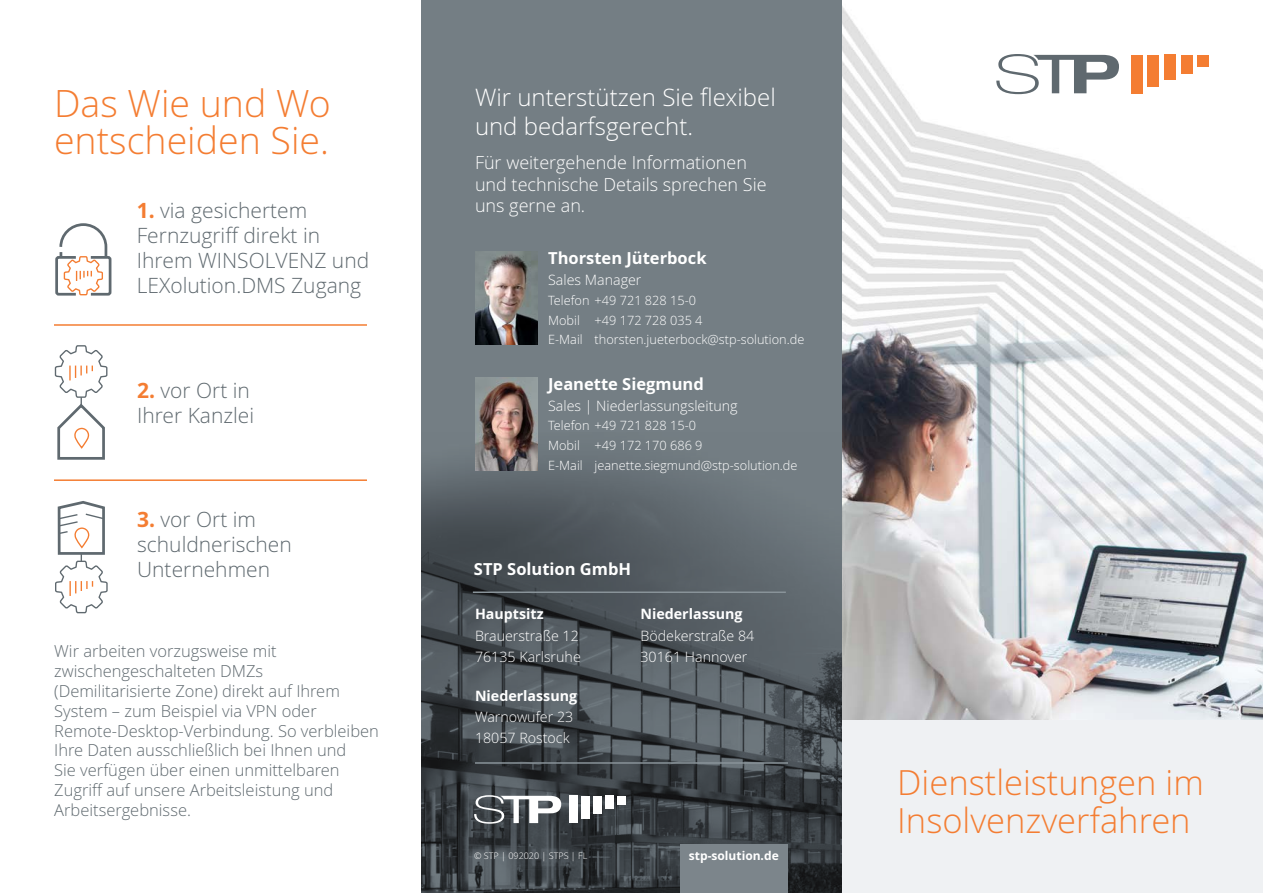
<style>
.page{position:relative;width:1263px;height:893px;background:#fff}
.page>*{position:absolute;margin:0;border:0;box-sizing:border-box;transform-origin:0 0}
.t1{font:300 37.5px/37.5px "Open Sans";color:#f47d32}
.t2{font:300 34.5px/37.5px "Open Sans";color:#f47d32}
.t3{font:300 24px/28.8px "Open Sans";color:#fff}
.t4{font:300 21px/24.9px "Open Sans";color:#5f696f}
.t5{font:300 18px/21.6px "Open Sans";color:#fff}
.t6{font:300 16.5px/19.8px "Open Sans";color:#5f696f}
.t7{font:700 16.5px "Open Sans";color:#fff}
.t8{font:300 14.25px "Open Sans";color:#fff}
.t9{font:700 14.25px "Open Sans";color:#fff}
.t10{font:300 12.75px "Open Sans";color:#fff}
.t11{font:700 12px "Open Sans";color:#fff}
.t12{font:300 9px "Open Sans";color:#fff}
.s1{font-weight:700;color:#f47d32}
</style>
<div class="page">
<img style="left:842px;top:6px;width:421px;height:715px">
<div style="left:842px;top:721px;width:421px;height:172px;background:#eff1f3"></div>
<svg style="left:421px;top:0;width:421px;height:893px;background:#60696f"></svg>
<div style="left:1131px;top:55px;width:11px;height:38px;background:#f47d32"></div>
<div style="left:1148px;top:55px;width:11px;height:32px;background:#f47d32"></div>
<div style="left:1164px;top:55px;width:12px;height:25px;background:#f47d32"></div>
<div style="left:1181px;top:55px;width:11px;height:18px;background:#f47d32"></div>
<div style="left:1197px;top:55px;width:12px;height:12px;background:#f47d32"></div>
<svg style="left:996px;top:54px;width:123px;height:40px"></svg>
<div style="left:570px;top:796px;width:8px;height:27px;background:#fff"></div>
<div style="left:581px;top:796px;width:9px;height:22px;background:#fff"></div>
<div style="left:593px;top:796px;width:8px;height:18px;background:#fff"></div>
<div style="left:605px;top:796px;width:8px;height:13px;background:#fff"></div>
<div style="left:617px;top:796px;width:8px;height:8px;background:#fff"></div>
<svg style="left:474px;top:795px;width:87px;height:29px"></svg>
<img style="left:475px;top:251px;width:62px;height:94px">
<img style="left:475px;top:377px;width:62px;height:94px">
<hr style="left:473px;top:591px;width:313px;height:2px;background:#899399">
<hr style="left:54px;top:324px;width:313px;height:2px;background:#f47d32">
<hr style="left:54px;top:479px;width:313px;height:2px;background:#f47d32">
<svg style="left:54px;top:345px;width:54px;height:115px"></svg>
<svg style="left:55px;top:501px;width:53px;height:113px"></svg>
<div style="left:680px;top:844px;width:107px;height:49px;background:#7c858b"></div>
<hr style="left:475px;top:762px;width:313px;height:2px;background:#899399">
<svg style="left:55px;top:223px;width:57px;height:73px"></svg>
<p class="t1" style="left:54px;top:85px;width:278px">Das Wie und Wo entscheiden Sie.</p>
<p class="t4" style="left:137px;top:198px;width:234px"><span class="s1">1.</span> via gesichertem<br>Fernzugriff direkt in<br>Ihrem WINSOLVENZ und<br>LEXolution.DMS Zugang</p>
<p class="t4" style="left:137px;top:378px;width:119px"><span class="s1">2.</span> vor Ort in<br>Ihrer Kanzlei</p>
<p class="t4" style="left:137px;top:507px;width:156px"><span class="s1">3.</span> vor Ort im schuldnerischen<br>Unternehmen</p>
<p class="t6" style="left:54px;top:642px;width:326px">Wir arbeiten vorzugsweise mit zwischengeschalteten DMZs (Demilitarisierte Zone) direkt auf Ihrem System – zum Beispiel via VPN oder Remote-Desktop-Verbindung. So verbleiben Ihre Daten ausschließlich bei Ihnen und<br>Sie verfügen über einen unmittelbaren Zugriff auf unsere Arbeitsleistung und Arbeitsergebnisse.</p>
<p class="t3" style="left:475px;top:83px;width:302px">Wir unterstützen Sie flexibel und bedarfsgerecht.</p>
<p class="t5" style="left:475px;top:152px;width:293px">Für weitergehende Informationen und technische Details sprechen Sie uns gerne an.</p>
<p class="t7" style="left:548px;top:249px;width:160px">Thorsten Jüterbock</p>
<p class="t8" style="left:548px;top:272px;width:95px">Sales Manager</p>
<p class="t10" style="left:548px;top:293px;width:149px">Telefon +49 721 828 15-0</p>
<p class="t10" style="left:548px;top:313px;width:156px">Mobil +49 172 728 035 4</p>
<p class="t10" style="left:548px;top:332px;width:258px">E-Mail thorsten.jueterbock@stp-solution.de</p>
<p class="t7" style="left:548px;top:374px;width:157px">Jeanette Siegmund</p>
<p class="t8" style="left:548px;top:398px;width:191px">Sales | Niederlassungsleitung</p>
<p class="t10" style="left:548px;top:419px;width:149px">Telefon +49 721 828 15-0</p>
<p class="t10" style="left:548px;top:438px;width:156px">Mobil +49 172 170 686 9</p>
<p class="t10" style="left:548px;top:458px;width:251px">E-Mail jeanette.siegmund@stp-solution.de</p>
<p class="t7" style="left:474px;top:560px;width:159px">STP Solution GmbH</p>
<p class="t9" style="left:475px;top:606px;width:70px">Hauptsitz</p>
<p class="t8" style="left:475px;top:628px;width:105px">Brauerstraße 12</p>
<p class="t8" style="left:475px;top:649px;width:107px">76135 Karlsruhe</p>
<p class="t9" style="left:475px;top:687px;width:104px">Niederlassung</p>
<p class="t8" style="left:475px;top:709px;width:100px">Warnowufer 23</p>
<p class="t8" style="left:475px;top:730px;width:96px">18057 Rostock</p>
<p class="t9" style="left:640px;top:606px;width:104px">Niederlassung</p>
<p class="t8" style="left:640px;top:627px;width:115px">Bödekerstraße 84</p>
<p class="t8" style="left:640px;top:649px;width:108px">30161 Hannover</p>
<p class="t12" style="left:474px;top:850px;width:115px">© STP | 092020 | STPS | FL</p>
<p class="t11" style="left:689px;top:848px;width:91px">stp-solution.de</p>
<p class="t2" style="left:897px;top:765px;width:308px">Dienstleistungen im<br>Insolvenzverfahren</p>
</div>
